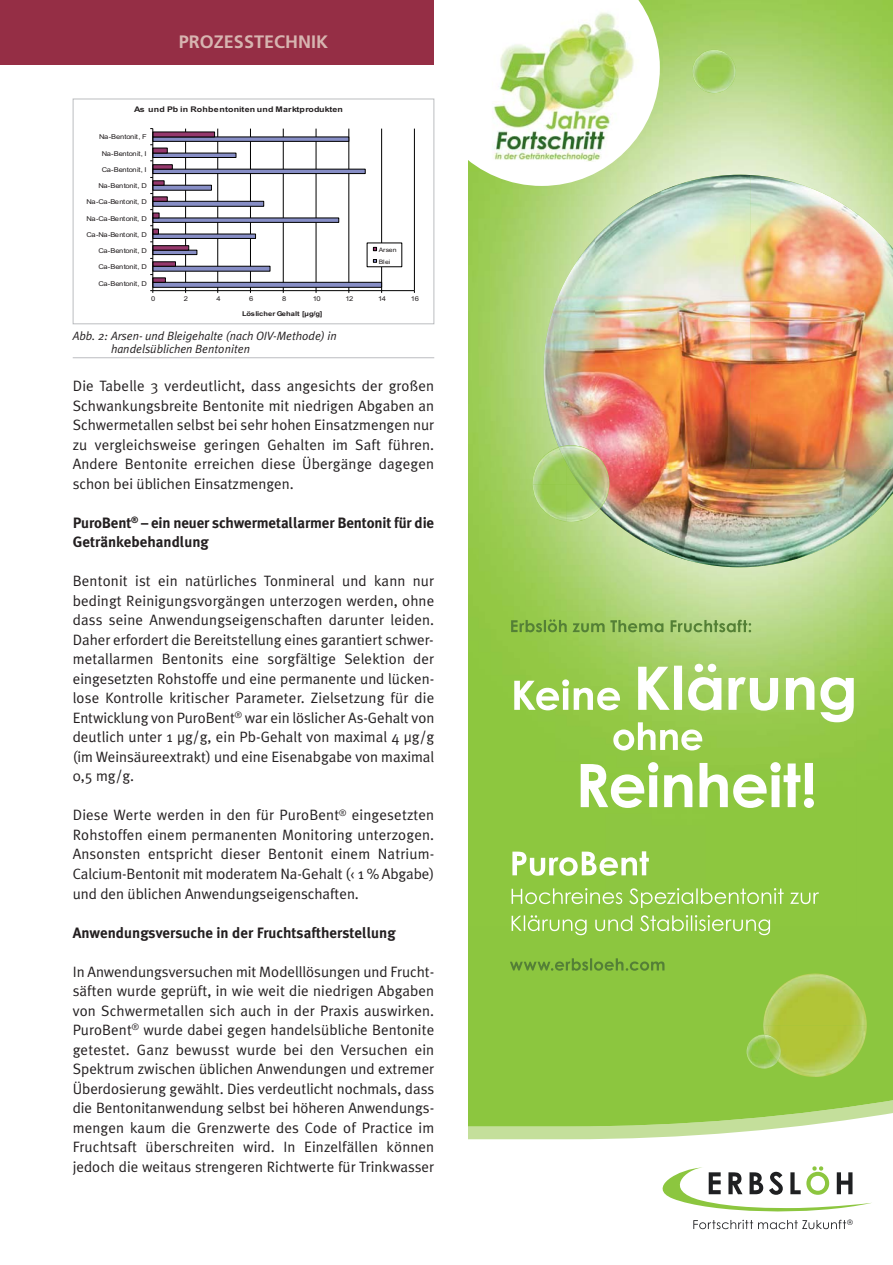
<style>
.page{position:relative;width:893px;height:1265px;background:#fff}
.page>*{position:absolute;margin:0;border:0;box-sizing:border-box;transform-origin:0 0}
.t1{font:700 18px "Frutiger";color:#d7b4b0}
.t2{font:15px/19.5px "Meta Plus Normal";color:#231f20;text-align:justify}
.t3{font:700 15px/19.5px "Meta Plus";color:#231f20}
.t4{font:italic 12px/13.5px "Meta Plus Normal";color:#231f20}
.t5{font:700 7.8px "Arial";letter-spacing:.025em;color:#231f20;scale:1.14 1}
.t6{font:6.6px "Arial";letter-spacing:-.055em;color:#231f20;scale:1.14 1}
.t7{font:700 6.6px "Arial";letter-spacing:-.025em;color:#231f20;scale:1.14 1}
.t8{font:6.15px/12px "Arial";letter-spacing:-.01em;color:#231f20;scale:1.14 1}
</style>
<div class="page">
<div style="left:0;top:0;width:434px;height:65px;background:#952e45"></div>
<svg style="left:468px;top:1126px;width:331px;height:13px;fill:#c4df9b"></svg>
<svg style="left:468px;top:353px;width:425px;height:773px;fill:#8cc63f"></svg>
<img style="left:468px;top:0;width:425px;height:196px">
<img style="left:468px;top:196px;width:127px;height:157px">
<img style="left:532px;top:352px;width:11px;height:95px">
<img style="left:555px;top:509px;width:51px;height:406px">
<img style="left:856px;top:530px;width:37px;height:396px">
<img style="left:606px;top:566px;width:100px;height:349px">
<img style="left:755px;top:528px;width:101px;height:398px">
<img style="left:705px;top:564px;width:51px;height:3px">
<img style="left:595px;top:175px;width:298px;height:294px">
<img style="left:543px;top:238px;width:52px;height:209px">
<img style="left:600px;top:469px;width:119px;height:97px">
<img style="left:854px;top:469px;width:39px;height:61px">
<img style="left:532px;top:447px;width:34px;height:74px">
<img style="left:566px;top:477px;width:13px;height:45px">
<img style="left:558px;top:445px;width:50px;height:32px">
<img style="left:574px;top:477px;width:35px;height:32px">
<svg style="left:511px;top:619px;width:240px;height:13px"></svg>
<svg style="left:510px;top:958px;width:154px;height:12px"></svg>
<svg style="left:511px;top:915px;width:259px;height:20px"></svg>
<svg style="left:511px;top:888px;width:308px;height:20px"></svg>
<svg style="left:512px;top:851px;width:137px;height:24px"></svg>
<img style="left:763px;top:973px;width:103px;height:52px">
<img style="left:763px;top:1025px;width:46px;height:51px">
<img style="left:815px;top:1025px;width:51px;height:52px">
<img style="left:746px;top:1051px;width:27px;height:17px">
<img style="left:777px;top:1046px;width:3px;height:15px">
<svg style="left:662px;top:1166px;width:210px;height:63px"></svg>
<img style="left:692px;top:50px;width:44px;height:43px;border-radius:50%">
<svg style="left:580px;top:762px;width:234px;height:46px"></svg>
<svg style="left:514px;top:663px;width:339px;height:87px"></svg>
<svg style="left:468px;top:0;width:192px;height:186px"></svg>
<img style="left:492px;top:9px;width:147px;height:153px">
<hr style="left:414px;top:129px;width:1px;height:162px;background:#000">
<hr style="left:153px;top:290px;width:261px;height:1px;background:#000">
<svg style="left:150px;top:128px;width:232px;height:165px"></svg>
<div style="left:73px;top:99px;width:361px;height:225px;border:1px solid #bbbdc0"></div>
<hr style="left:73px;top:357px;width:361px;height:1px;background:#bbbdc0">
<p class="t1" style="left:179px;top:33px;width:151px">PROZESSTECHNIK</p>
<p class="t5" style="left:134px;top:107px;width:184px">As und Pb in Rohbentoniten und Marktprodukten</p>
<p class="t6" style="left:99px;top:133px;width:43px">Na-Bentonit, F</p>
<p class="t6" style="left:102px;top:149px;width:41px">Na-Bentonit, I</p>
<p class="t6" style="left:102px;top:166px;width:41px">Ca-Bentonit, I</p>
<p class="t6" style="left:98px;top:182px;width:44px">Na-Bentonit, D</p>
<p class="t6" style="left:87px;top:198px;width:54px">Na-Ca-Bentonit, D</p>
<p class="t6" style="left:87px;top:214px;width:54px">Na-Ca-Bentonit, D</p>
<p class="t6" style="left:87px;top:231px;width:54px">Ca-Na-Bentonit, D</p>
<p class="t6" style="left:98px;top:247px;width:44px">Ca-Bentonit, D</p>
<p class="t6" style="left:98px;top:263px;width:44px">Ca-Bentonit, D</p>
<p class="t6" style="left:98px;top:279px;width:44px">Ca-Bentonit, D</p>
<p class="t8" style="left:379px;top:243px;width:17px">Arsen<br>Blei</p>
<p class="t6" style="left:151px;top:295px;width:5px">0</p>
<p class="t6" style="left:184px;top:295px;width:5px">2</p>
<p class="t6" style="left:216px;top:295px;width:5px">4</p>
<p class="t6" style="left:249px;top:295px;width:5px">6</p>
<p class="t6" style="left:282px;top:295px;width:5px">8</p>
<p class="t6" style="left:313px;top:295px;width:9px">10</p>
<p class="t6" style="left:345px;top:295px;width:9px">12</p>
<p class="t6" style="left:378px;top:295px;width:9px">14</p>
<p class="t6" style="left:411px;top:295px;width:9px">16</p>
<p class="t7" style="left:242px;top:311px;width:72px">Löslicher Gehalt [μg/g]</p>
<p class="t4" style="left:111px;top:329px;width:227px;text-indent:-38px">Abb. 2: Arsen- und Bleigehalte (nach OIV-Methode) in handelsüblichen Bentoniten</p>
<p class="t2" style="left:73px;top:378px;width:363px">Die Tabelle 3 verdeutlicht, dass angesichts der großen Schwankungsbreite Bentonite mit niedrigen Abgaben an Schwermetallen selbst bei sehr hohen Einsatzmengen nur zu vergleichsweise geringen Gehalten im Saft führen.<br>Andere Bentonite erreichen diese Übergänge dagegen schon bei üblichen Einsatzmengen.</p>
<p class="t3" style="left:73px;top:513px;width:363px">PuroBent<sup>®</sup> – ein neuer schwermetallarmer Bentonit für die<br>Getränkebehandlung</p>
<p class="t2" style="left:73px;top:573px;width:363px">Bentonit ist ein natürliches Tonmineral und kann nur bedingt Reinigungsvorgängen unterzogen werden, ohne dass seine Anwendungseigenschaften darunter leiden.<br>Daher erfordert die Bereitstellung eines garantiert schwer&shy;metallarmen Bentonits eine sorgfältige Selektion der eingesetzten Rohstoffe und eine permanente und lücken&shy;lose Kontrolle kritischer Parameter. Zielsetzung für die Entwicklung von PuroBent<sup>®</sup> war ein löslicher As-Gehalt von deutlich unter 1 μg/g, ein Pb-Gehalt von maximal 4 μg/g (im Weinsäureextrakt) und eine Eisenabgabe von maximal 0,5 mg/g.</p>
<p class="t2" style="left:73px;top:807px;width:363px">Diese Werte werden in den für PuroBent<sup>®</sup> eingesetzten Rohstoffen einem permanenten Monitoring unterzogen.<br>Ansonsten entspricht dieser Bentonit einem Natrium-Calcium-Bentonit mit moderatem Na-Gehalt (‹ 1 % Abgabe) und den üblichen Anwendungseigenschaften.</p>
<p class="t3" style="left:73px;top:923px;width:324px">Anwendungsversuche in der Fruchtsaftherstellung</p>
<p class="t2" style="left:73px;top:963px;width:363px">In Anwendungsversuchen mit Modelllösungen und Frucht&shy;säften wurde geprüft, in wie weit die niedrigen Abgaben von Schwermetallen sich auch in der Praxis auswirken.<br>PuroBent<sup>®</sup> wurde dabei gegen handelsübliche Bentonite getestet. Ganz bewusst wurde bei den Versuchen ein Spektrum zwischen üblichen Anwendungen und extremer Überdosierung gewählt. Dies verdeutlicht nochmals, dass die Bentonitanwendung selbst bei höheren Anwendungs&shy;mengen kaum die Grenzwerte des Code of Practice im Fruchtsaft überschreiten wird. In Einzelfällen können jedoch die weitaus strengeren Richtwerte für Trinkwasser</p>
</div>
